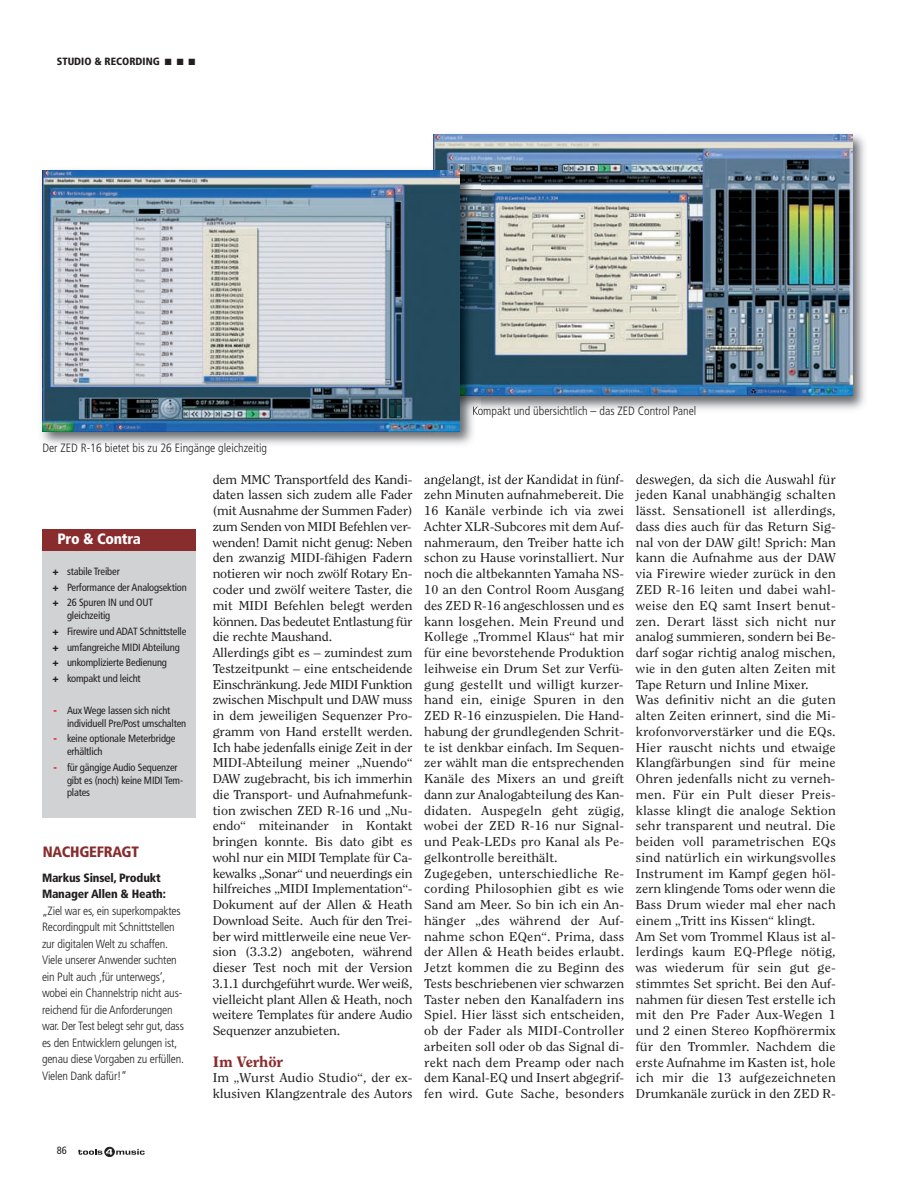
<style>
.page{position:relative;width:906px;height:1191px;background:#fff}
.page>*{position:absolute;margin:0;border:0;box-sizing:border-box;transform-origin:0 0}
.t1{font:900 condensed 15px "Frutiger LT Std";letter-spacing:-.015em;color:#882c2e}
.t2{font:900 condensed 15px "Frutiger LT Std";letter-spacing:-.015em;color:#fff}
.t3{font:800 15px "Clearface Std";letter-spacing:-.005em;color:#882c2e;scale:1.1 1}
.t4{font:12.75px/15.8px "Clearface Std";color:#231f20;scale:1.1 1}
.t5{font:300 condensed 12px/16.5px "Frutiger LT Std";letter-spacing:-.015em;color:#231f20}
.t6{font:900 condensed 12px/16.5px "Frutiger LT Std";letter-spacing:-.015em;color:#231f20}
.t7{font:condensed 10.5px/15.8px "Frutiger LT Std";letter-spacing:-.015em;color:#231f20}
.t8{font:900 condensed 10.5px "Frutiger LT Std";color:#231f20}
.s1{font-weight:900}
.s2{font-weight:900;color:#ee1d23}
</style>
<div class="page">
<div style="left:105px;top:1147px;width:9px;height:9px;border:1px solid #231f20;border-radius:50%"></div>
<svg style="left:78px;top:1148px;width:67px;height:6px"></svg>
<img style="left:433px;top:134px;width:432px;height:346px">
<img style="left:427px;top:474px;width:52px;height:6px">
<img style="left:636px;top:474px;width:69px;height:6px">
<img style="left:434px;top:134px;width:418px;height:261px">
<div style="left:43px;top:530px;width:153px;height:287px;background:#d1d2d4"></div>
<div style="left:43px;top:530px;width:153px;height:21px;background:#882c2e"></div>
<img style="left:41px;top:164px;width:439px;height:307px">
<svg style="left:473px;top:406px;width:7px;height:9px"></svg>
<img style="left:43px;top:171px;width:417px;height:261px">
<p class="t8" style="left:57px;top:57px;width:140px">STUDIO &amp; RECORDING ■ ■ ■</p>
<p class="t5" style="left:43px;top:440px;width:226px">Der ZED R-16 bietet bis zu 26 Eingänge gleichzeitig</p>
<p class="t2" style="left:58px;top:533px;width:85px">Pro &amp; Contra</p>
<p class="t7" style="left:53px;top:564px;width:136px"><span class="s1">+</span> stabile Treiber<br><span class="s1">+</span> Performance der Analogsektion <span class="s1">+</span> 26 Spuren IN und OUT</p>
<p class="t7" style="left:53px;top:608px;width:135px;text-indent:14px">gleichzeitig<br><span class="s1">+</span> Firewire und ADAT Schnittstelle <span class="s1">+</span> umfangreiche MIDI Abteilung <span class="s1">+</span> unkomplizierte Bedienung<br><span class="s1">+</span> kompakt und leicht</p>
<p class="t7" style="left:67px;top:704px;width:121px;line-height:12.8px;text-indent:-13px"><span class="s2">-</span> Aux Wege lassen sich nicht individuell Pre/Post umschalten</p>
<p class="t7" style="left:67px;top:733px;width:110px;line-height:12.8px;text-indent:-13px"><span class="s2">-</span> keine optionale Meterbridge erhältlich</p>
<p class="t7" style="left:67px;top:761px;width:118px;line-height:12.8px;text-indent:-13px"><span class="s2">-</span> für gängige Audio Sequenzer gibt es (noch) keine MIDI Tem&shy;plates</p>
<p class="t1" style="left:43px;top:846px;width:98px">NACHGEFRAGT</p>
<p class="t6" style="left:42px;top:870px;width:125px">Markus Sinsel, Produkt<br>Manager Allen &amp; Heath:</p>
<p class="t5" style="left:42px;top:903px;width:144px">„Ziel war es, ein superkompaktes<br>Recordingpult mit Schnittstellen zur digitalen Welt zu schaffen.<br>Viele unserer Anwender suchten ein Pult auch ‚für unterwegs‘, wobei ein Channelstrip nicht aus&shy;reichend für die Anforderungen war. Der Test belegt sehr gut, dass es den Entwicklern gelungen ist, genau diese Vorgaben zu erfüllen.<br>Vielen Dank dafür!“</p>
<p class="t4" style="left:213px;top:472px;width:183px">dem MMC Transportfeld des Kandi&shy;daten lassen sich zudem alle Fader (mit Ausnahme der Summen Fader) zum Senden von MIDI Befehlen ver&shy;wenden! Damit nicht genug: Neben den zwanzig MIDI-fähigen Fadern notieren wir noch zwölf Rotary En&shy;coder und zwölf weitere Taster, die mit MIDI Befehlen belegt werden können. Das bedeutet Entlastung für die rechte Maushand.<br>Allerdings gibt es – zumindest zum Testzeitpunkt – eine entscheidende Einschränkung. Jede MIDI Funktion zwischen Mischpult und DAW muss in dem jeweiligen Sequenzer Pro&shy;gramm von Hand erstellt werden.<br>Ich habe jedenfalls einige Zeit in der MIDI-Abteilung meiner „Nuendo“ DAW zugebracht, bis ich immerhin die Transport- und Aufnahmefunk&shy;tion zwischen ZED R-16 und „Nu&shy;endo“ miteinander in Kontakt bringen konnte. Bis dato gibt es wohl nur ein MIDI Template für Ca&shy;ke walks „Sonar“ und neuerdings ein hilfreiches „MIDI Implementation“- Dokument auf der Allen &amp; Heath Download Seite. Auch für den Trei&shy;ber wird mittlerweile eine neue Ver&shy;sion (3.3.2) angeboten, während dieser Test noch mit der Version 3.1.1 durchgeführt wurde. Wer weiß, vielleicht plant Allen &amp; Heath, noch weitere Templates für andere Audio Sequenzer anzubieten.</p>
<p class="t3" style="left:213px;top:1052px;width:65px">Im Verhör</p>
<p class="t4" style="left:213px;top:1071px;width:183px">Im „Wurst Audio Studio“, der ex&shy;klusiven Klangzentrale des Autors</p>
<p class="t5" style="left:472px;top:403px;width:226px">Kompakt und übersichtlich – das ZED Control Panel</p>
<p class="t4" style="left:424px;top:472px;width:183px">angelangt, ist der Kandidat in fünf&shy;zehn Minuten aufnahmebereit. Die<br>16 Kanäle verbinde ich via zwei<br>Achter XLR-Subcores mit dem Auf&shy;nahmeraum, den Treiber hatte ich schon zu Hause vorinstalliert. Nur noch die altbekannten Yamaha NS-<br>10 an den Control Room Ausgang des ZED R-16 angeschlossen und es kann losgehen. Mein Freund und<br>Kollege „Trommel Klaus“ hat mir für eine bevorstehende Produktion leihweise ein Drum Set zur Verfü&shy;gung gestellt und willigt kurzer&shy;hand ein, einige Spuren in den<br>ZED R-16 einzuspielen. Die Hand&shy;habung der grundlegenden Schrit - te ist denkbar einfach. Im Sequen&shy;zer wählt man die entsprechenden<br>Kanäle des Mixers an und greift dann zur Analogabteilung des Kan&shy;didaten. Auspegeln geht zügig, wobei der ZED R-16 nur Signal&shy;und Peak-LEDs pro Kanal als Pe&shy;gelkontrolle bereithält.<br>Zugegeben, unterschiedliche Re&shy;cording Philosophien gibt es wie<br>Sand am Meer. So bin ich ein An&shy;hänger „des während der Auf&shy;nahme schon EQen“. Prima, dass der Allen &amp; Heath beides erlaubt.<br>Jetzt kommen die zu Beginn des<br>Tests beschriebenen vier schwarzen<br>Taster neben den Kanalfadern ins<br>Spiel. Hier lässt sich entscheiden, ob der Fader als MIDI-Controller arbeiten soll oder ob das Signal di&shy;rekt nach dem Preamp oder nach dem Kanal-EQ und Insert abgegrif&shy;fen wird. Gute Sache, besonders</p>
<p class="t4" style="left:636px;top:472px;width:183px">deswegen, da sich die Auswahl für jeden Kanal unabhängig schalten lässt. Sensationell ist allerdings, dass dies auch für das Return Sig&shy;nal von der DAW gilt! Sprich: Man kann die Aufnahme aus der DAW via Firewire wieder zurück in den<br>ZED R-16 leiten und dabei wahl&shy;weise den EQ samt Insert benut&shy;zen. Derart lässt sich nicht nur analog summieren, sondern bei Be&shy;darf sogar richtig analog mischen, wie in den guten alten Zeiten mit<br>Tape Return und Inline Mixer.<br>Was definitiv nicht an die guten alten Zeiten erinnert, sind die Mi&shy;krofonvorverstärker und die EQs.<br>Hier rauscht nichts und etwaige<br>Klangfärbungen sind für meine<br>Ohren jedenfalls nicht zu verneh&shy;men. Für ein Pult dieser Preis&shy;klasse klingt die analoge Sektion sehr transparent und neutral. Die beiden voll parametrischen EQs sind natürlich ein wirkungsvolles<br>Instrument im Kampf gegen höl&shy;zern klingende Toms oder wenn die<br>Bass Drum wieder mal eher nach einem „Tritt ins Kissen“ klingt.<br>Am Set vom Trommel Klaus ist al&shy;lerdings kaum EQ-Pflege nötig, was wiederum für sein gut ge&shy;stimmtes Set spricht. Bei den Auf&shy;nahmen für diesen Test erstelle ich mit den Pre Fader Aux-Wegen 1 und 2 einen Stereo Kopfhörermix für den Trommler. Nachdem die erste Aufnahme im Kasten ist, hole ich mir die 13 aufgezeichneten<br>Drumkanäle zurück in den ZED R-</p>
<p class="t7" style="left:57px;top:1143px;width:12px">86</p>
</div>
